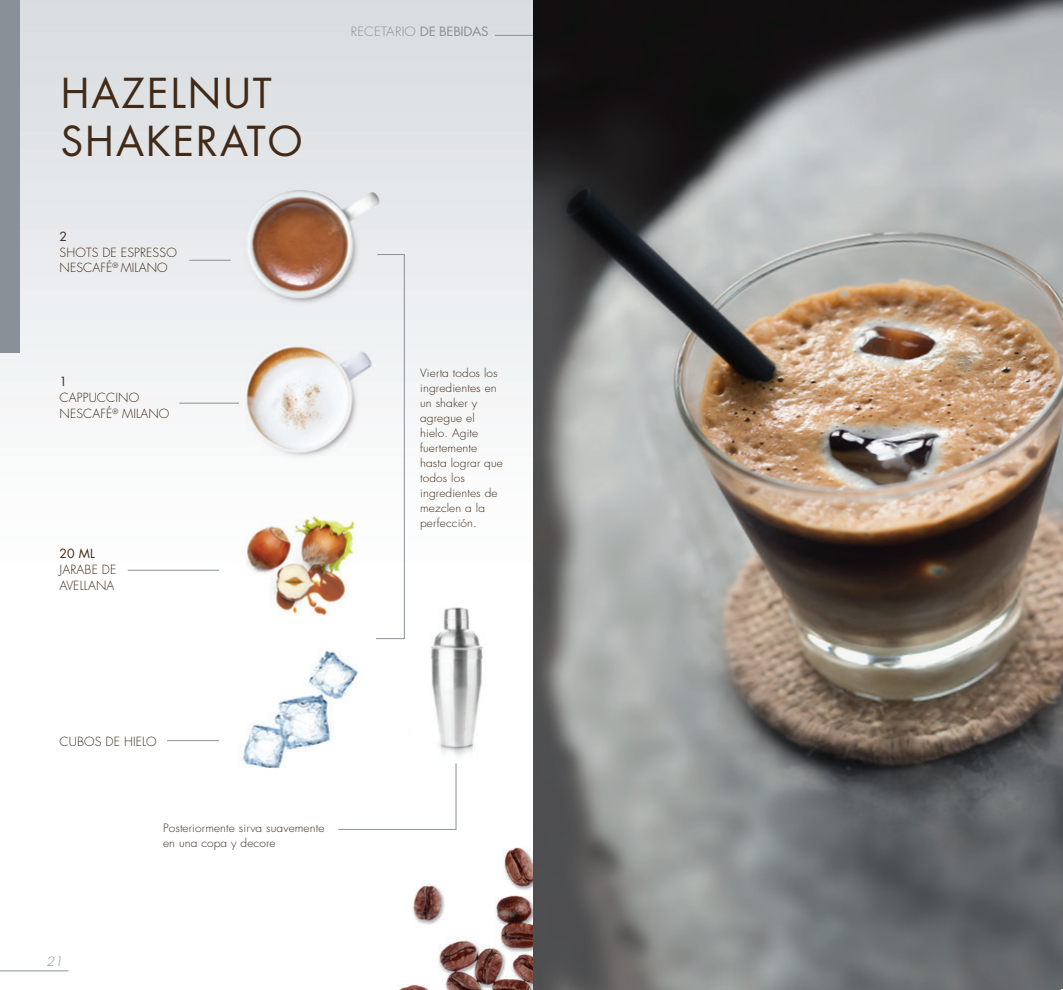
<style>
.page{position:relative;width:1063px;height:990px;background:#fff}
.page>*{position:absolute;margin:0;border:0;box-sizing:border-box;transform-origin:0 0}
.t1{font:40.25px/47.6px "Futura Std";letter-spacing:.05em;color:#422a17}
.t2{font:300 12.5px "Futura Std";letter-spacing:.01em;color:#8a9097;scale:1.07 1}
.t3{font:italic 300 12.5px "Futura Std";color:#8a9097;scale:1.07 1}
.t4{font:300 12.38px/15.8px "Futura Std";letter-spacing:.01em;color:#422a17}
.t5{font:12.38px "Futura Std";color:#422a17}
.t6{font:300 11.25px/15px "Futura Std";letter-spacing:.01em;color:#422a17;scale:1.06 1}
.s1{font-weight:400}
</style>
<div class="page">
<img style="left:0;top:0;width:533px;height:990px">
<hr style="left:495px;top:35px;width:53px;height:1px;background:#8a9097">
<hr style="left:0;top:971px;width:68px;height:1px;background:#8a9097">
<hr style="left:128px;top:570px;width:91px;height:1px;background:#8a9097">
<hr style="left:189px;top:260px;width:42px;height:1px;background:#8a9097">
<hr style="left:179px;top:403px;width:60px;height:1px;background:#8a9097">
<hr style="left:167px;top:740px;width:52px;height:1px;background:#8a9097">
<svg style="left:375px;top:254px;width:30px;height:385px"></svg>
<svg style="left:337px;top:763px;width:119px;height:67px"></svg>
<div style="left:0;top:0;width:19px;height:352px;background:#8a9097"></div>
<img style="left:533px;top:0;width:529px;height:990px">
<h1 class="t1" style="left:61px;top:70px;width:243px">HAZELNUT<br>SHAKERATO</h1>
<p class="t5" style="left:60px;top:228px;width:9px">2</p>
<p class="t4" style="left:60px;top:245px;width:119px">SHOTS DE ESPRESSO<br>NESCAFÉ<sup>®</sup> MILANO</p>
<p class="t5" style="left:60px;top:374px;width:9px">1</p>
<p class="t4" style="left:60px;top:390px;width:111px">CAPPUCCINO<br>NESCAFÉ<sup>®</sup> MILANO</p>
<p class="t5" style="left:60px;top:546px;width:37px">20 ML</p>
<p class="t4" style="left:60px;top:562px;width:58px">JARABE DE<br>AVELLANA</p>
<p class="t2" style="left:351px;top:24px;width:130px">RECETARIO <span class="s1">DE BEBIDAS</span></p>
<p class="t6" style="left:420px;top:366px;width:80px">Vierta todos los ingredientes en un shaker y agregue el hielo. Agite fuertemente hasta lograr que todos los ingredientes de mezclen a la perfección.</p>
<p class="t4" style="left:60px;top:734px;width:99px">CUBOS DE HIELO</p>
<p class="t3" style="left:46px;top:954px;width:17px">21</p>
<p class="t6" style="left:163px;top:821px;width:154px">Posteriormente sirva suavemente en una copa y decore</p>
</div>
